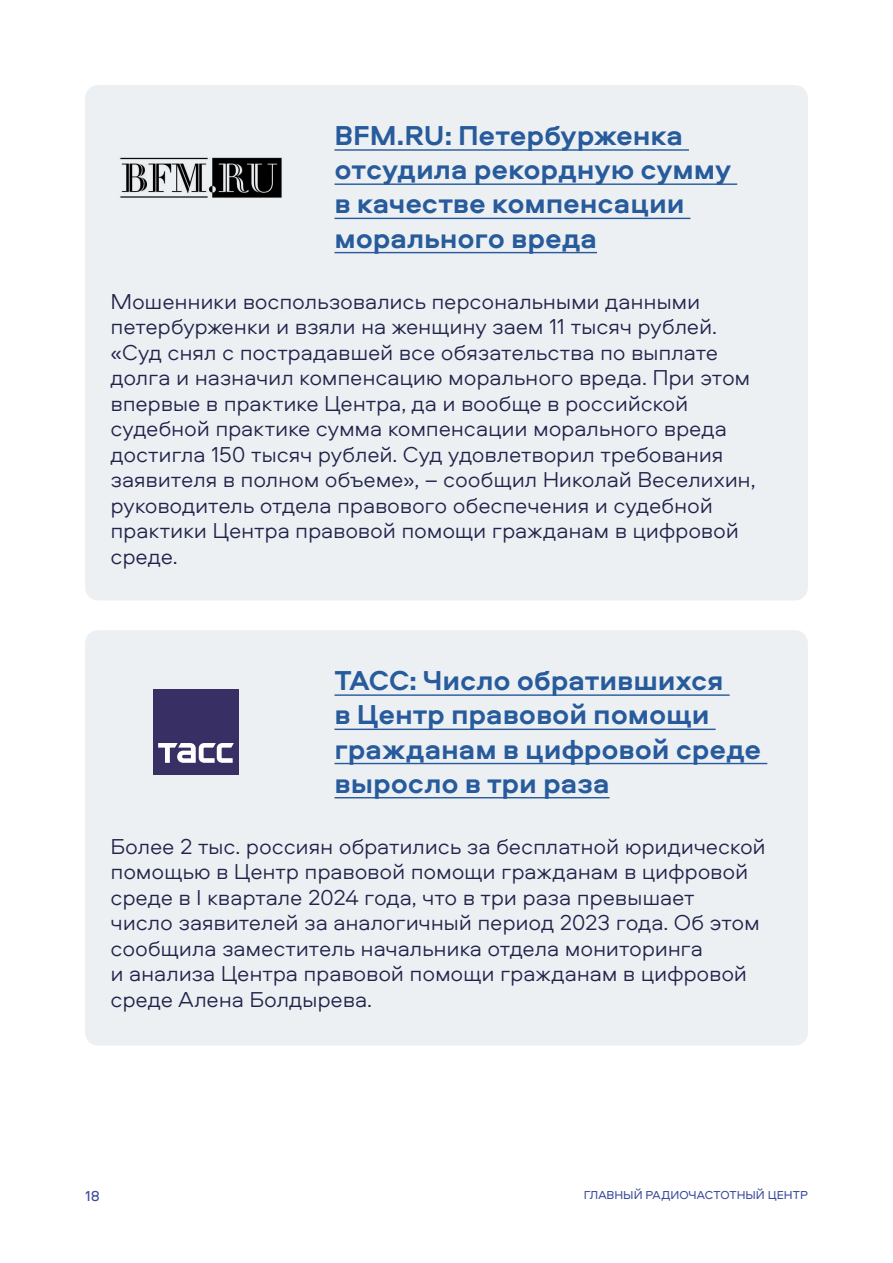
<style>
.page{position:relative;width:893px;height:1263px;background:#fff}
.page>*{position:absolute;margin:0;border:0;box-sizing:border-box;transform-origin:0 0}
.t1{font:700 28.5px/34.2px "Aeroport";letter-spacing:-.005em;color:#275b9b}
.t2{font:300 22.5px/25.5px "Aeroport";letter-spacing:-.01em;color:#21244a}
.t3{font:15px "Aeroport";color:#3c4b9b}
.t4{font:12px "Aeroport";color:#3c4b9b}
</style>
<div class="page">
<div style="left:85px;top:630px;width:723px;height:416px;background:#edf0f3;border-radius:13px"></div>
<div style="left:85px;top:85px;width:723px;height:515px;background:#edf0f3;border-radius:13px"></div>
<hr style="left:334px;top:149px;width:355px;height:2px;background:#275b9b">
<hr style="left:334px;top:183px;width:403px;height:2px;background:#275b9b">
<hr style="left:334px;top:218px;width:356px;height:1px;background:#275b9b">
<hr style="left:334px;top:252px;width:263px;height:1px;background:#275b9b">
<hr style="left:334px;top:694px;width:396px;height:2px;background:#275b9b">
<hr style="left:334px;top:729px;width:382px;height:1px;background:#275b9b">
<hr style="left:334px;top:763px;width:433px;height:1px;background:#275b9b">
<hr style="left:334px;top:797px;width:276px;height:1px;background:#275b9b">
<img style="left:120px;top:157px;width:162px;height:41px">
<svg style="left:153px;top:689px;width:86px;height:86px;background:#4d4574"></svg>
<p class="t1" style="left:334px;top:117px;width:398px">BFM.RU: Петербурженка отсудила рекордную сумму в качестве компенсации морального вреда</p>
<p class="t2" style="left:111px;top:287px;width:646px">Мошенники воспользовались персональными данными петербурженки и взяли на женщину заем 11 тысяч рублей. «Суд снял с пострадавшей все обязательства по выплате долга и назначил компенсацию морального вреда. При этом впервые в практике Центра, да и вообще в российской судебной практике сумма компенсации морального вреда достигла 150 тысяч рублей. Суд удовлетворил требования заявителя в полном объеме», – сообщил Николай Веселихин, руководитель отдела правового обеспечения и судебной практики Центра правовой помощи гражданам в цифровой среде.</p>
<p class="t1" style="left:334px;top:662px;width:428px">ТАСС: Число обратившихся<br>в Центр правовой помощи гражданам в цифровой среде выросло в три раза</p>
<p class="t2" style="left:111px;top:832px;width:657px">Более 2 тыс. россиян обратились за бесплатной юридической помощью в Центр правовой помощи гражданам в цифровой среде в I квартале 2024 года, что в три раза превышает<br>число заявителей за аналогичный период 2023 года. Об этом сообщила заместитель начальника отдела мониторинга<br>и анализа Центра правовой помощи гражданам в цифровой среде Алена Болдырева.</p>
<p class="t3" style="left:85px;top:1185px;width:16px">18</p>
<p class="t4" style="left:584px;top:1187px;width:226px">ГЛАВНЫЙ РАДИОЧАСТОТНЫЙ ЦЕНТР</p>
</div>
